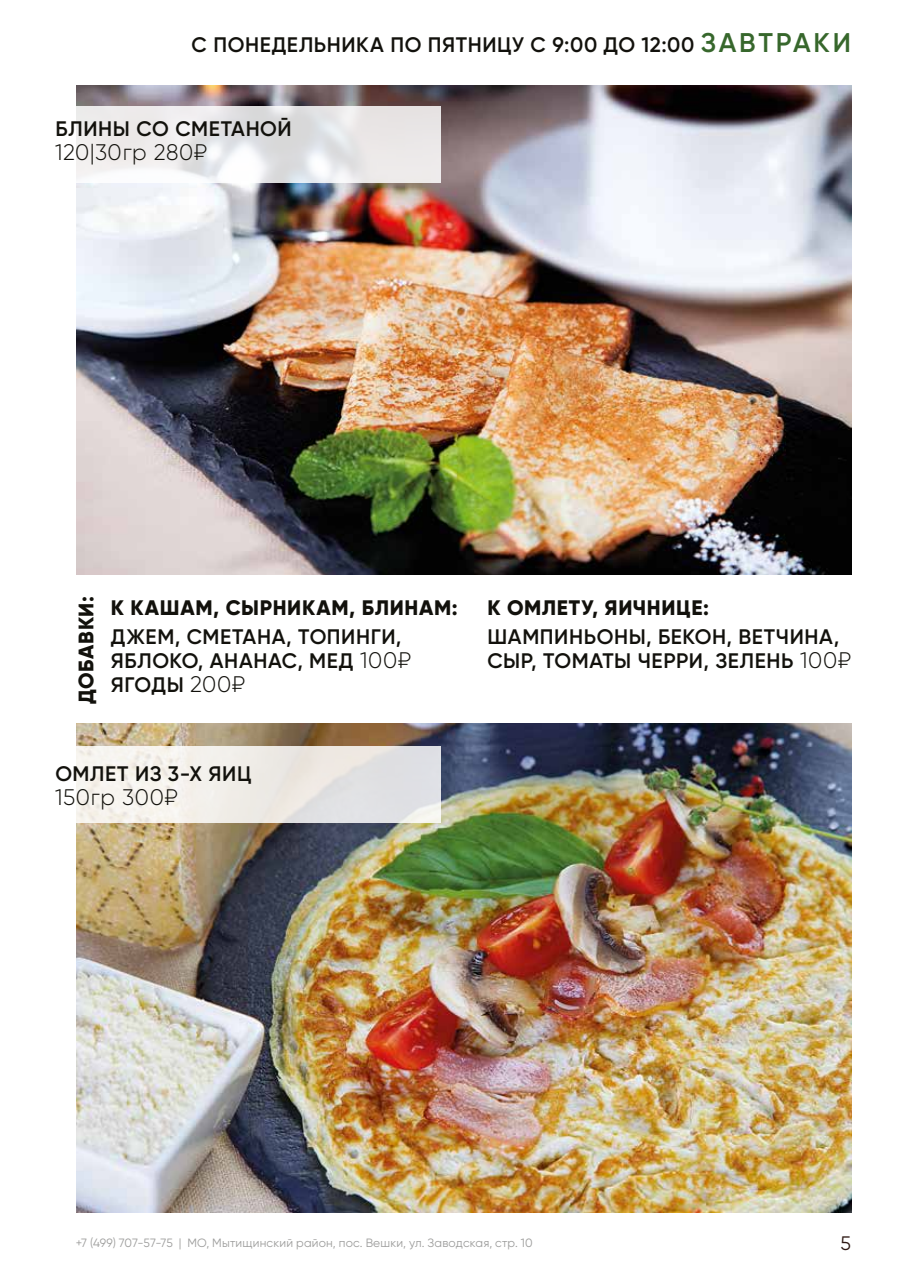
<style>
.page{position:relative;width:915px;height:1276px;background:#fff}
.page>*{position:absolute;margin:0;border:0;box-sizing:border-box;transform-origin:0 0}
.t1{font:300 22.5px "Gilroy";letter-spacing:.025em;color:#12110c}
.t2{font:600 21px/24px "Gilroy";letter-spacing:.025em;color:#12110c}
.t3{font:800 21px "Gilroy";letter-spacing:.035em;color:#12110c}
.t4{font:19.5px "Gilroy";color:#2d1813}
.t5{font:12px "Gilroy";letter-spacing:.015em;color:#9d9d9c}
.s1{font-size:27px;color:#37672c}
.s2{font-weight:300;font-size:22.5px}
</style>
<div class="page">
<img style="left:77px;top:86px;width:773px;height:489px">
<img style="left:77px;top:723px;width:773px;height:489px">
<svg style="left:76px;top:106px;width:364px;height:77px;fill:#eceaea"></svg>
<div style="left:75px;top:746px;width:365px;height:77px;background:linear-gradient(to right,#faf6ee,#dfdfe0)"></div>
<p class="t2" style="left:191px;top:32px;width:660px">С ПОНЕДЕЛЬНИКА ПО ПЯТНИЦУ С 9:00 ДО 12:00 <span class="s1">ЗАВТРАКИ</span></p>
<p class="t2" style="left:55px;top:116px;width:238px">БЛИНЫ СО СМЕТАНОЙ</p>
<p class="t1" style="left:55px;top:138px;width:153px">120|30гр 280₽</p>
<p class="t3" style="left:73px;top:704px;width:109px;rotate:-90deg">ДОБАВКИ:</p>
<p class="t3" style="left:111px;top:595px;width:348px">К КАШАМ, СЫРНИКАМ, БЛИНАМ:</p>
<p class="t2" style="left:111px;top:624px;width:302px">ДЖЕМ, СМЕТАНА, ТОПИНГИ,<br>ЯБЛОКО, АНАНАС, МЕД <span class="s2">100₽<br></span>ЯГОДЫ <span class="s2">200₽</span></p>
<p class="t2" style="left:55px;top:761px;width:197px">ОМЛЕТ ИЗ 3-Х ЯИЦ</p>
<p class="t1" style="left:55px;top:783px;width:124px">150гр 300₽</p>
<p class="t3" style="left:487px;top:595px;width:223px">К ОМЛЕТУ, ЯИЧНИЦЕ:</p>
<p class="t2" style="left:487px;top:624px;width:365px">ШАМПИНЬОНЫ, БЕКОН, ВЕТЧИНА,<br>СЫР, ТОМАТЫ ЧЕРРИ, ЗЕЛЕНЬ <span class="s2">100₽</span></p>
<p class="t5" style="left:76px;top:1235px;width:458px">+7 (499) 707-57-75 | МО, Мытищинский район, пос. Вешки, ул. Заводская, стр. 10</p>
<p class="t4" style="left:840px;top:1231px;width:12px">5</p>
</div>
